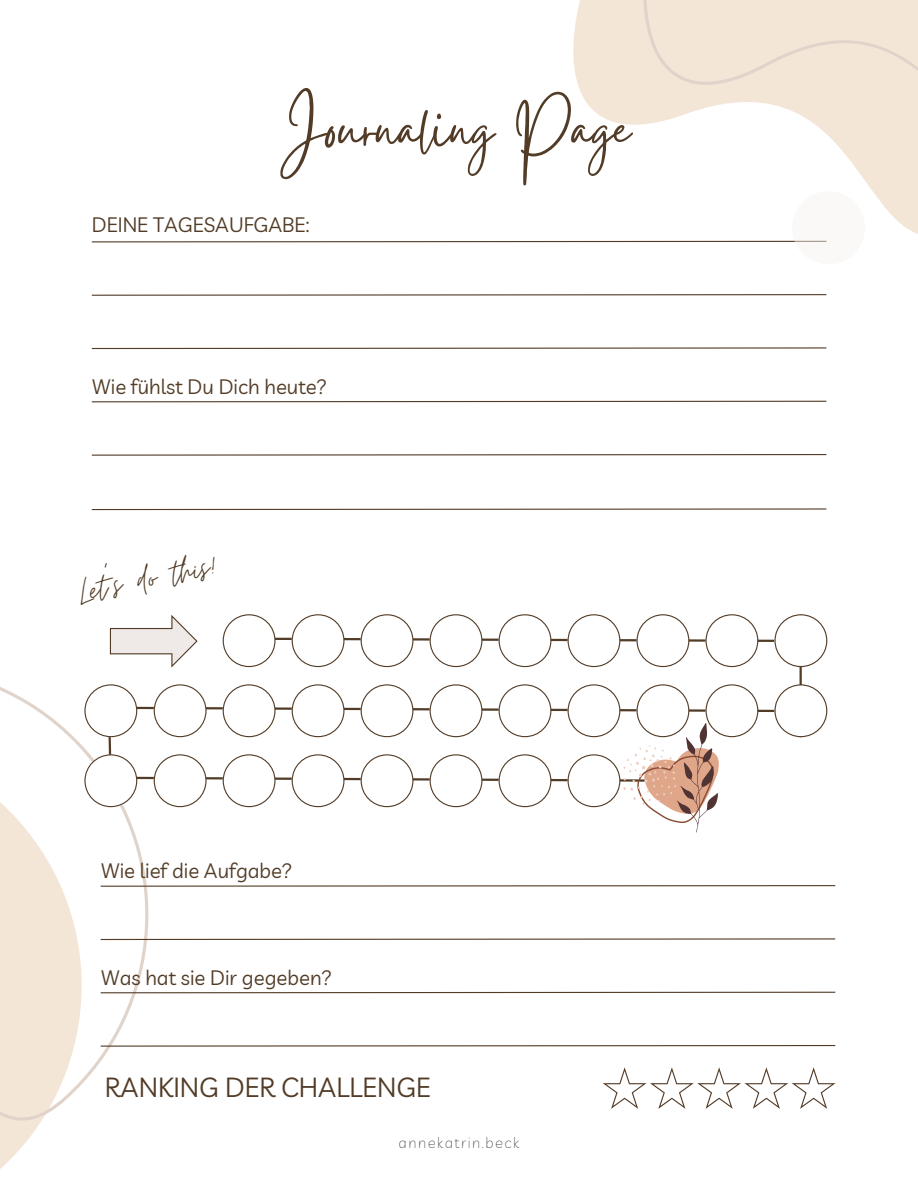
<style>
.page{position:relative;width:918px;height:1188px;background:#fff}
.page>*{position:absolute;margin:0;border:0;box-sizing:border-box;transform-origin:0 0}
.t1{font:75px "Gistesy";color:#523c27}
.t2{font:40.95px "Moon Time";color:#523c27}
.t3{font:27px "Livvic";color:#523c27}
.t4{font:20.4px "Livvic";color:#523c27}
.t5{font:100 15px "Livvic";letter-spacing:.1em;color:#333}
</style>
<div class="page">
<svg style="left:91px;top:294px;width:355px;height:2px"></svg>
<svg style="left:0;top:628px;width:251px;height:541px"></svg>
<hr style="left:800px;top:615px;width:2px;height:122px;background:#523c27">
<svg style="left:223px;top:614px;width:604px;height:53px"></svg>
<svg style="left:110px;top:615px;width:88px;height:53px"></svg>
<svg style="left:91px;top:347px;width:355px;height:3px"></svg>
<svg style="left:91px;top:400px;width:736px;height:3px"></svg>
<svg style="left:91px;top:454px;width:736px;height:2px"></svg>
<svg style="left:91px;top:508px;width:736px;height:3px"></svg>
<svg style="left:100px;top:885px;width:736px;height:2px"></svg>
<svg style="left:100px;top:938px;width:736px;height:3px"></svg>
<svg style="left:100px;top:991px;width:736px;height:3px"></svg>
<svg style="left:100px;top:1044px;width:736px;height:3px"></svg>
<svg style="left:603px;top:1067px;width:233px;height:42px"></svg>
<svg style="left:84px;top:684px;width:743px;height:149px"></svg>
<svg style="left:446px;top:294px;width:381px;height:55px"></svg>
<svg style="left:537px;top:0;width:381px;height:304px;fill:#f3e6d7"></svg>
<svg style="left:91px;top:177px;width:788px;height:101px"></svg>
<h1 class="t1" style="left:288px;top:76px;width:344px">Journaling Page</h1>
<p class="t4" style="left:92px;top:211px;width:219px">DEINE TAGESAUFGABE:</p>
<p class="t4" style="left:92px;top:373px;width:237px">Wie fühlst Du Dich heute?</p>
<h2 class="t2" style="left:74px;top:568px;width:143px;rotate:-11deg">Let´s do this!</h2>
<p class="t4" style="left:101px;top:858px;width:193px">Wie lief die Aufgabe?</p>
<p class="t4" style="left:101px;top:965px;width:233px">Was hat sie Dir gegeben?</p>
<h3 class="t3" style="left:105px;top:1070px;width:327px">RANKING DER CHALLENGE</h3>
<p class="t5" style="left:399px;top:1133px;width:122px">annekatrin.beck</p>
</div>
